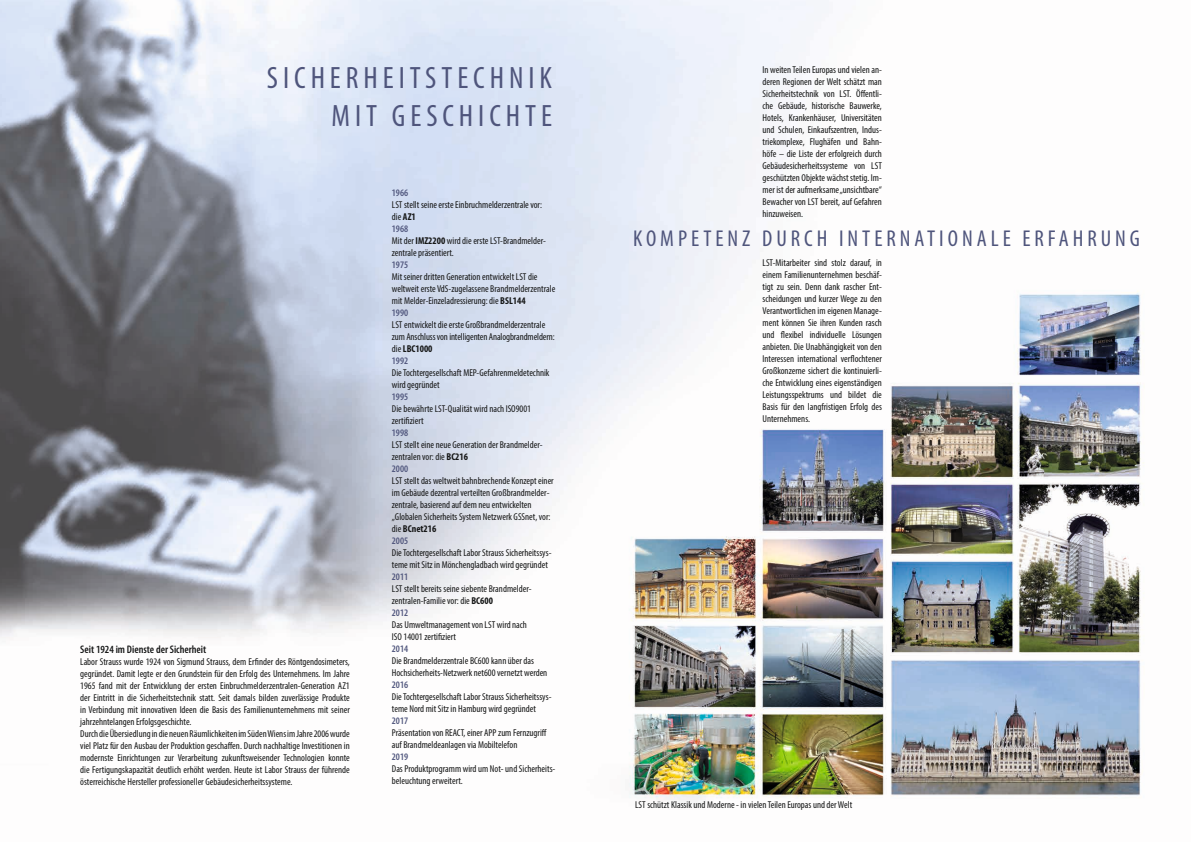
<style>
.page{position:relative;width:1191px;height:842px;background:#fff}
.page>*{position:absolute;margin:0;border:0;box-sizing:border-box;transform-origin:0 0}
.t1{font:condensed 31px/37.2px "Myriad Pro";letter-spacing:.16em;color:#4f557c;text-align:right}
.t2{font:condensed 23px "Myriad Pro";letter-spacing:.175em;color:#4f557c}
.t3{font:600 condensed 11px "Myriad Pro";color:#151616}
.t4{font:condensed 10px/12px "Myriad Pro";color:#151616}
.t5{font:600 condensed 10px "Myriad Pro";color:#4f557c}
.s1{font-weight:700}
.s2{font-weight:600;color:#4f557c}
</style>
<div class="page">
<img style="left:0;top:0;width:1144px;height:801px">
<h1 class="t1" style="left:267px;top:59px;width:286px">SICHERHEITSTECHNIK<br>MIT GESCHICHTE</h1>
<p class="t3" style="left:80px;top:643px;width:128px">Seit 1924 im Dienste der Sicherheit</p>
<p class="t4" style="left:80px;top:656px;width:271px">Labor Strauss wurde 1924 von Sigmund Strauss, dem Erfinder des Röntgendosimeters, gegründet. Damit legte er den Grundstein für den Erfolg des Unternehmens. Im Jahre 1965 fand mit der Entwicklung der ersten Einbruchmelderzentralen-Generation AZ1 der Eintritt in die Sicherheitstechnik statt. Seit damals bilden zuverlässige Produkte in Verbindung mit innovativen Ideen die Basis des Familienunternehmens mit seiner jahrzehntelangen Erfolgsgeschichte.<br>Durch die Übersiedlung in die neuen Räumlichkeiten im Süden Wiens im Jahre 2006 wurde viel Platz für den Ausbau der Produktion geschaffen. Durch nachhaltige Investitionen in modernste Einrichtungen zur Verarbeitung zukunftsweisender Technologien konnte die Fertigungskapazität deutlich erhöht werden. Heute ist Labor Strauss der führende österreichische Hersteller professioneller Gebäudesicherheitssysteme.</p>
<p class="t5" style="left:392px;top:187px;width:18px">1966</p>
<p class="t4" style="left:392px;top:199px;width:156px">LST stellt seine erste Einbruchmelderzentrale vor: die <span class="s1">AZ1<br></span><span class="s2">1968<br></span>Mit der <span class="s1">IMZ2200</span> wird die erste LST-Brandmelder&shy;zentrale präsentiert.</p>
<p class="t5" style="left:392px;top:259px;width:18px">1975</p>
<p class="t4" style="left:392px;top:271px;width:165px">Mit seiner dritten Generation entwickelt LST die weltweit erste VdS-zugelassene Brandmelderzentrale mit Melder-Einzeladressierung: die <span class="s1">BSL144<br></span><span class="s2">1990</span></p>
<p class="t4" style="left:392px;top:319px;width:164px">LST entwickelt die erste Großbrandmelderzentrale zum Anschluss von intelligenten Analogbrandmeldern: die <span class="s1">LBC1000<br></span><span class="s2">1992</span></p>
<p class="t4" style="left:392px;top:367px;width:159px">Die Tochtergesellschaft MEP-Gefahrenmeldetechnik wird gegründet</p>
<p class="t5" style="left:392px;top:391px;width:18px">1995</p>
<p class="t4" style="left:392px;top:403px;width:141px">Die bewährte LST-Qualität wird nach ISO9001 zertifiziert</p>
<p class="t5" style="left:392px;top:427px;width:18px">1998</p>
<p class="t4" style="left:392px;top:439px;width:152px">LST stellt eine neue Generation der Brandmelder&shy;zentralen vor: die <span class="s1">BC216<br></span><span class="s2">2000</span></p>
<p class="t4" style="left:392px;top:475px;width:163px">LST stellt das weltweit bahnbrechende Konzept einer im Gebäude dezentral verteilten Großbrandmelder&shy;zentrale, basierend auf dem neu entwickelten „Globalen Sicherheits System Netzwerk GSSnet, vor: die <span class="s1">BCnet216<br></span><span class="s2">2005</span></p>
<p class="t4" style="left:392px;top:547px;width:161px">Die Tochtergesellschaft Labor Strauss Sicherheitssys&shy;teme mit Sitz in Mönchengladbach wird gegründet</p>
<p class="t5" style="left:392px;top:571px;width:18px">2011</p>
<p class="t4" style="left:392px;top:583px;width:141px">LST stellt bereits seine siebente Brandmelder&shy;zentralen-Familie vor: die <span class="s1">BC600<br></span><span class="s2">2012</span></p>
<p class="t4" style="left:392px;top:619px;width:137px">Das Umweltmanagement von LST wird nach<br>ISO 14001 zertifiziert</p>
<p class="t5" style="left:392px;top:643px;width:18px">2014</p>
<p class="t4" style="left:392px;top:655px;width:157px">Die Brandmelderzentrale BC600 kann über das<br>Hochsicherheits-Netzwerk net600 vernetzt werden</p>
<p class="t5" style="left:392px;top:679px;width:18px">2016</p>
<p class="t4" style="left:392px;top:691px;width:161px">Die Tochtergesellschaft Labor Strauss Sicherheitssys&shy;teme Nord mit Sitz in Hamburg wird gegründet</p>
<p class="t5" style="left:392px;top:715px;width:18px">2017</p>
<p class="t4" style="left:392px;top:727px;width:156px">Präsentation von REACT, einer APP zum Fernzugriff auf Brandmeldeanlagen via Mobiltelefon</p>
<p class="t5" style="left:392px;top:751px;width:18px">2019</p>
<p class="t4" style="left:392px;top:763px;width:165px">Das Produktprogramm wird um Not- und Sicherheits&shy;beleuchtung erweitert.</p>
<p class="t4" style="left:762px;top:63px;width:121px;text-align:justify">In weiten Teilen Europas und vielen an&shy;deren Regionen der Welt schätzt man Sicherheitstechnik von LST. Öffentli&shy;che Gebäude, historische Bauwerke, Hotels, Krankenhäuser, Universitäten und Schulen, Einkaufszentren, Indus&shy;triekomplexe, Flughäfen und Bahn&shy;höfe – die Liste der erfolgreich durch Gebäudesicherheitssysteme von LST geschützten Objekte wächst stetig. Im&shy;mer ist der aufmerksame „unsichtbare“ Bewacher von LST bereit, auf Gefahren hinzuweisen.</p>
<h2 class="t2" style="left:633px;top:225px;width:508px">KOMPETENZ DURCH INTERNATIONALE ERFAHRUNG</h2>
<p class="t4" style="left:762px;top:256px;width:121px;text-align:justify">LST-Mitarbeiter sind stolz darauf, in einem Familienunternehmen beschäf&shy;tigt zu sein. Denn dank rascher Ent&shy;scheidungen und kurzer Wege zu den Verantwortlichen im eigenen Manage&shy;ment können Sie ihren Kunden rasch und flexibel individuelle Lösungen anbieten. Die Unabhängigkeit von den Interessen international verflochtener Großkonzerne sichert die kontinuierli&shy;che Entwicklung eines eigenständigen Leistungsspektrums und bildet die Basis für den langfristigen Erfolg des Unternehmens.</p>
<p class="t4" style="left:635px;top:799px;width:218px">LST schützt Klassik und Moderne - in vielen Teilen Europas und der Welt</p>
</div>
